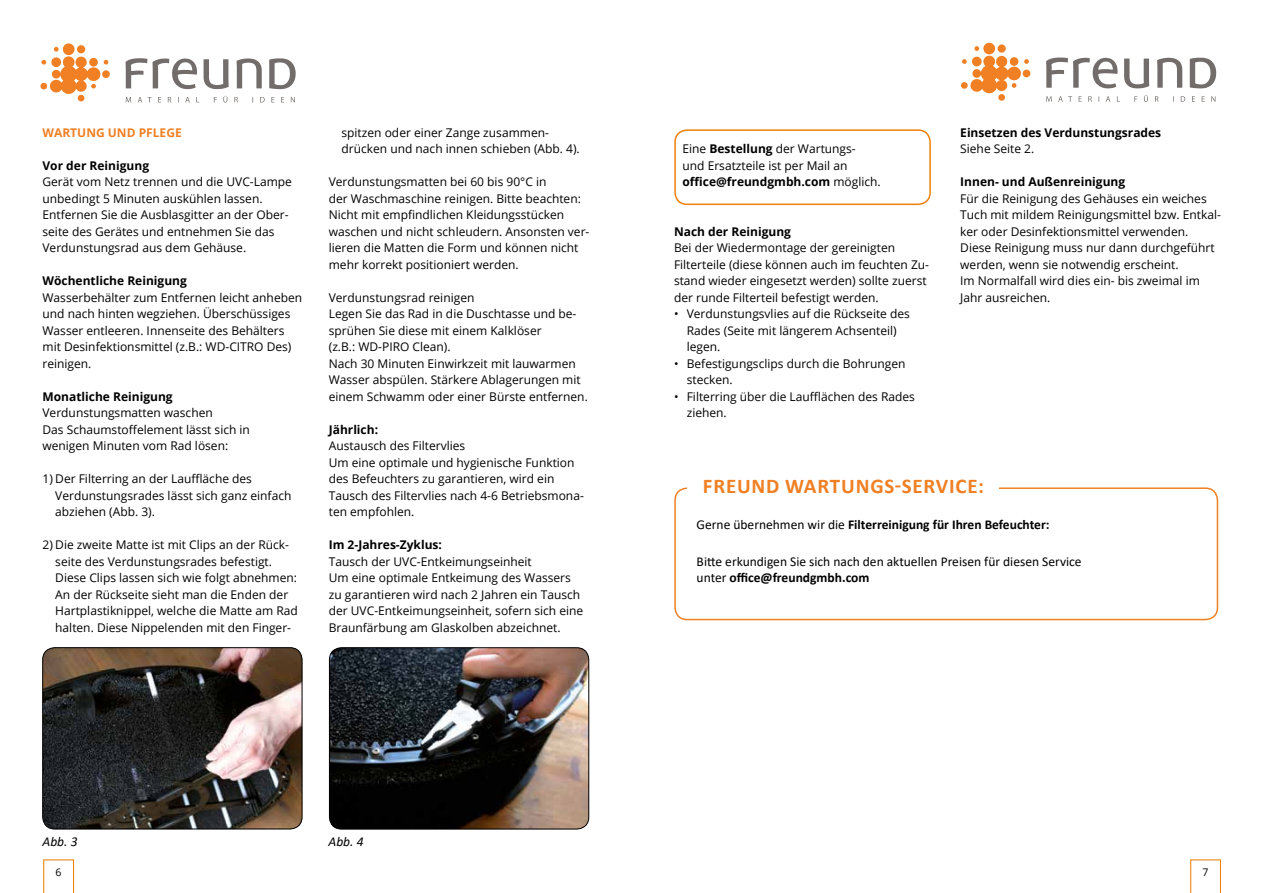
<style>
.page{position:relative;width:1263px;height:893px;background:#fff}
.page>*{position:absolute;margin:0;border:0;box-sizing:border-box;transform-origin:0 0}
.t1{font:700 21px "Calibri";letter-spacing:.04em;color:#f08023}
.t2{font:13.5px/16.5px "Calibri";color:#000}
.t3{font:700 13.5px "Calibri";color:#000}
.t4{font:italic 13.5px "Calibri";color:#000}
.t5{font:12px/16.5px "Open Sans";color:#000}
.t6{font:700 12px "Open Sans";color:#000}
.t7{font:700 12px "Open Sans";color:#f08023}
.t8{font:10.5px "Open Sans";color:#000}
.s1{font-weight:700}
.s2{font-weight:400}
</style>
<div class="page">
<div style="left:674px;top:129px;width:257px;height:76px;border:2px solid #f07f09;border-radius:12px"></div>
<img style="left:329px;top:647px;width:260px;height:182px">
<div style="left:329px;top:647px;width:260px;height:182px;border:1px solid #000;border-radius:12px"></div>
<img style="left:43px;top:647px;width:259px;height:182px">
<div style="left:43px;top:647px;width:259px;height:182px;border:1px solid #000;border-radius:12px"></div>
<div style="left:674px;top:487px;width:544px;height:133px;border:2px solid #f08023;border-radius:12px"></div>
<div style="left:687px;top:477px;width:312px;height:19px;background:#fff"></div>
<svg style="left:961px;top:43px;width:69px;height:58px"></svg>
<svg style="left:1046px;top:58px;width:170px;height:44px"></svg>
<svg style="left:40px;top:43px;width:70px;height:58px"></svg>
<svg style="left:125px;top:58px;width:171px;height:45px"></svg>
<svg style="left:43px;top:859px;width:31px;height:34px"></svg>
<svg style="left:1190px;top:859px;width:31px;height:34px"></svg>
<p class="t7" style="left:43px;top:124px;width:141px">Wartung und Pflege</p>
<p class="t6" style="left:43px;top:157px;width:108px">Vor der Reinigung</p>
<p class="t5" style="left:43px;top:173px;width:251px">Gerät vom Netz trennen und die UVC-Lampe unbedingt 5 Minuten auskühlen lassen.<br>Entfernen Sie die Ausblasgitter an der Ober&shy;seite des Gerätes und entnehmen Sie das Verdunstungsrad aus dem Gehäuse.</p>
<p class="t6" style="left:43px;top:272px;width:146px">Wöchentliche Reinigung</p>
<p class="t5" style="left:43px;top:289px;width:261px">Wasserbehälter zum Entfernen leicht anheben und nach hinten wegziehen. Überschüssiges Wasser entleeren. Innenseite des Behälters mit Desinfektionsmittel (z.B.: WD-CITRO Des) reinigen.</p>
<p class="t6" style="left:43px;top:388px;width:132px">Monatliche Reinigung</p>
<p class="t5" style="left:43px;top:404px;width:209px">Verdunstungsmatten waschen<br>Das Schaumstoffelement lässt sich in wenigen Minuten vom Rad lösen:</p>
<p class="t5" style="left:55px;top:470px;width:238px;text-indent:-13px">1) Der Filterring an der Lauffläche des<br>Verdunstungsrades lässt sich ganz einfach abziehen (Abb. 3).</p>
<p class="t5" style="left:55px;top:536px;width:244px;text-indent:-13px">2) Die zweite Matte ist mit Clips an der Rück&shy;seite des Verdunstungsrades befestigt.<br>Diese Clips lassen sich wie folgt abnehmen:<br>An der Rückseite sieht man die Enden der Hartplastiknippel, welche die Matte am Rad halten. Diese Nippelenden mit den Finger-</p>
<p class="t5" style="left:341px;top:124px;width:240px">spitzen oder einer Zange zusammen&shy;drücken und nach innen schieben (Abb. 4).</p>
<p class="t5" style="left:329px;top:173px;width:262px">Verdunstungsmatten bei 60 bis 90°C in<br>der Waschmaschine reinigen. Bitte beachten:<br>Nicht mit empfindlichen Kleidungsstücken waschen und nicht schleudern. Ansonsten ver&shy;lieren die Matten die Form und können nicht mehr korrekt positioniert werden.</p>
<p class="t5" style="left:329px;top:289px;width:261px">Verdunstungsrad reinigen<br>Legen Sie das Rad in die Duschtasse und be&shy;sprühen Sie diese mit einem Kalklöser<br>(z.B.: WD-PIRO Clean).<br>Nach 30 Minuten Einwirkzeit mit lauwarmen Wasser abspülen. Stärkere Ablagerungen mit einem Schwamm oder einer Bürste entfernen.</p>
<p class="t6" style="left:329px;top:421px;width:51px">Jährlich:</p>
<p class="t5" style="left:329px;top:437px;width:257px">Austausch des Filtervlies<br>Um eine optimale und hygienische Funktion des Befeuchters zu garantieren, wird ein Tausch des Filtervlies nach 4-6 Betriebsmona&shy;ten empfohlen.</p>
<p class="t6" style="left:329px;top:536px;width:115px">I m 2-Jahres-Zyklus:</p>
<p class="t5" style="left:329px;top:553px;width:256px">Tausch der UVC-Entkeimungseinheit<br>Um eine optimale Entkeimung des Wassers zu garantieren wird nach 2 Jahren ein Tausch der UVC-Entkeimungseinheit, sofern sich eine Braunfärbung am Glaskolben abzeichnet.</p>
<p class="t4" style="left:43px;top:832px;width:36px">Abb. 3</p>
<p class="t4" style="left:329px;top:832px;width:36px">Abb. 4</p>
<p class="t5" style="left:682px;top:140px;width:200px">Eine <span class="s1">Bestellung</span> der Wartungs&shy;und Ersatzteile ist per Mail an <span class="s1">office@freundgmbh.com</span> möglich.</p>
<p class="t6" style="left:674px;top:223px;width:118px">Nach der Reinigung</p>
<p class="t5" style="left:674px;top:239px;width:257px">Bei der Wiedermontage der gereinigten Filterteile (diese können auch im feuchten Zu&shy;stand wieder eingesetzt werden) sollte zuerst der runde Filterteil befestigt werden.</p>
<p class="t5" style="left:687px;top:305px;width:225px;text-indent:-13px">• Verdunstungsvlies auf die Rückseite des<br>Rades (Seite mit längerem Achsenteil) legen.</p>
<p class="t5" style="left:687px;top:355px;width:220px;text-indent:-13px">• Befestigungsclips durch die Bohrungen stecken.</p>
<p class="t5" style="left:687px;top:388px;width:230px;text-indent:-13px">• Filterring über die Laufflächen des Rades ziehen.</p>
<p class="t6" style="left:960px;top:124px;width:202px">Einsetzen des Verdunstungsrades</p>
<p class="t5" style="left:960px;top:140px;width:76px">Siehe Seite 2.</p>
<p class="t6" style="left:960px;top:173px;width:166px">I nnen- und Außenreinigung</p>
<p class="t5" style="left:960px;top:190px;width:262px">Für die Reinigung des Gehäuses ein weiches Tuch mit mildem Reinigungsmittel bzw. Entkal&shy;ker oder Desinfektionsmittel verwenden.<br>Diese Reinigung muss nur dann durchgeführt werden, wenn sie notwendig erscheint.<br>Im Normalfall wird dies ein- bis zweimal im Jahr ausreichen.</p>
<h1 class="t1" style="left:703px;top:471px;width:283px">freund Wartungs-SERVICE:</h1>
<p class="t3" style="left:697px;top:515px;width:354px"><span class="s2">Gerne übernehmen wir die</span> Filterreinigung für Ihren Befeuchter:</p>
<p class="t2" style="left:697px;top:552px;width:386px">Bitte erkundigen Sie sich nach den aktuellen Preisen für diesen Service unter <span class="s1">office@freundgmbh.com</span></p>
<p class="t8" style="left:55px;top:865px;width:8px">6</p>
<p class="t8" style="left:1202px;top:865px;width:8px">7</p>
</div>
